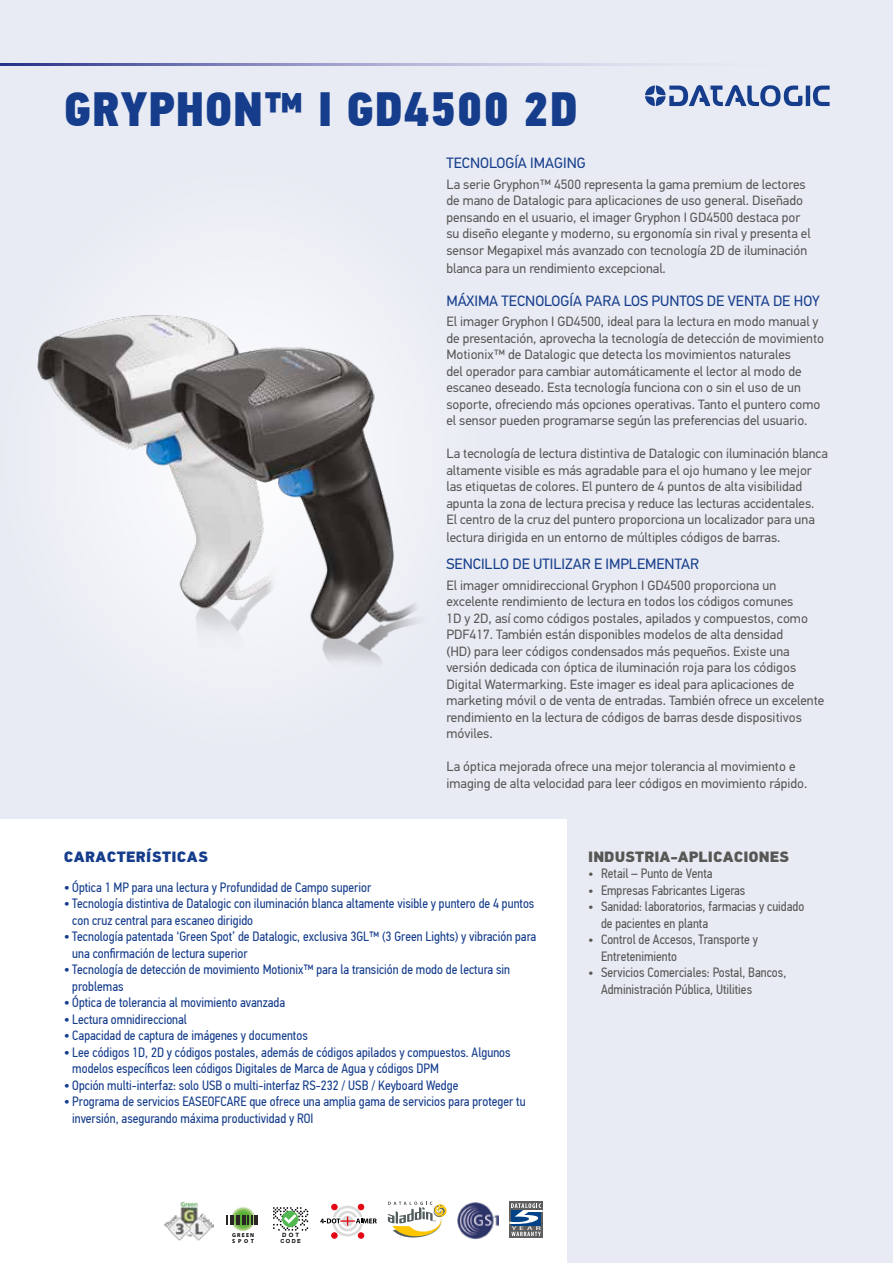
<style>
.page{position:relative;width:893px;height:1263px;background:#e8ebf3}
.page>*{position:absolute;margin:0;border:0;box-sizing:border-box;transform-origin:0 0}
.t1{font:48px "PF Din Text Cond Pro X Black";letter-spacing:.01em;color:#153d8c}
.t2{font:15px "PF Din Text Pro";color:#153d8c}
.t3{font:900 15px "PF Din Text Pro";color:#575756}
.t4{font:900 15px "PF Din Text Pro";letter-spacing:.02em;color:#153d8c}
.t5{font:13.5px/16.5px "PF Din Text Pro";color:#575756}
.t6{font:13.5px/16.5px "PF Din Text Cond Pro";color:#153d8c}
.t7{font:13.5px/16.5px "PF Din Text Cond Pro";color:#575756}
.t8{font:700 5.85px "Arial";color:#000}
.t9{font:700 5.7px/5.7px "Myriad Pro";letter-spacing:.2em;color:#000}
.t10{font:700 5.55px "Arial";color:#000}
.s1{font-size:15px}
</style>
<div class="page">
<div style="left:0;top:820px;width:567px;height:443px;background:#fff"></div>
<svg style="left:0;top:64px;width:645px;height:1px"></svg>
<img style="left:37px;top:295px;width:380px;height:368px">
<svg style="left:388px;top:1201px;width:59px;height:37px"></svg>
<img style="left:457px;top:1202px;width:41px;height:37px">
<div style="left:509px;top:1202px;width:34px;height:36px;background:#5f5e5e"></div>
<svg style="left:509px;top:1203px;width:34px;height:33px"></svg>
<svg style="left:645px;top:85px;width:185px;height:21px"></svg>
<img style="left:164px;top:1201px;width:49px;height:39px">
<svg style="left:320px;top:1204px;width:57px;height:34px"></svg>
<svg style="left:230px;top:1206px;width:25px;height:25px"></svg>
<svg style="left:227px;top:1215px;width:7px;height:10px"></svg>
<hr style="left:236px;top:1215px;width:4px;height:10px;background:#2b2523">
<svg style="left:242px;top:1215px;width:16px;height:10px"></svg>
<svg style="left:273px;top:1207px;width:35px;height:24px"></svg>
<h1 class="t1" style="left:64px;top:79px;width:516px">GRYPHON™ I GD4500 2D</h1>
<p class="t2" style="left:446px;top:154px;width:141px">TECNOLOGÍA IMAGING</p>
<p class="t5" style="left:446px;top:176px;width:366px">La serie Gryphon™ 4500 representa la gama premium de lectores de mano de Datalogic para aplicaciones de uso general. Diseñado pensando en el usuario, el imager Gryphon I GD4500 destaca por su diseño elegante y moderno, su ergonomía sin rival y presenta el sensor Megapixel más avanzado con tecnología 2D de iluminación</p>
<p class="t5" style="left:446px;top:260px;width:221px">blanca para un rendimiento excepcional.</p>
<p class="t2" style="left:446px;top:292px;width:375px">MÁXIMA TECNOLOGÍA PARA LOS PUNTOS DE VENTA DE HOY</p>
<p class="t5" style="left:446px;top:313px;width:379px">El imager Gryphon I GD4500, ideal para la lectura en modo manual y de presentación, aprovecha la tecnología de detección de movimiento Motionix™ de Datalogic que detecta los movimientos naturales<br>del operador para cambiar automáticamente el lector al modo de escaneo deseado. Esta tecnología funciona con o sin el uso de un soporte, ofreciendo más opciones operativas. Tanto el puntero como el sensor pueden programarse según las preferencias del usuario.</p>
<p class="t5" style="left:446px;top:445px;width:383px">La tecnología de lectura distintiva de Datalogic con iluminación blanca altamente visible es más agradable para el ojo humano y lee mejor las etiquetas de colores. El puntero de 4 puntos de alta visibilidad apunta la zona de lectura precisa y reduce las lecturas accidentales.<br>El centro de la cruz del puntero proporciona un localizador para una</p>
<p class="t5" style="left:446px;top:529px;width:336px">lectura dirigida en un entorno de múltiples códigos de barras.</p>
<p class="t2" style="left:446px;top:555px;width:254px">SENCILLO DE UTILIZAR E IMPLEMENTAR</p>
<p class="t5" style="left:446px;top:577px;width:379px">El imager omnidireccional Gryphon I GD4500 proporciona un excelente rendimiento de lectura en todos los códigos comunes<br>1D y 2D, así como códigos postales, apilados y compuestos, como PDF417. También están disponibles modelos de alta densidad<br>(HD) para leer códigos condensados más pequeños. Existe una versión dedicada con óptica de iluminación roja para los códigos Digital Watermarking. Este imager es ideal para aplicaciones de marketing móvil o de venta de entradas. También ofrece un excelente rendimiento en la lectura de códigos de barras desde dispositivos móviles.</p>
<p class="t5" style="left:446px;top:758px;width:362px">La óptica mejorada ofrece una mejor tolerancia al movimiento e imaging de alta velocidad para leer códigos en movimiento rápido.</p>
<p class="t4" style="left:64px;top:847px;width:146px">CARACTERÍSTICAS</p>
<p class="t6" style="left:64px;top:879px;width:309px"><span class="s1">•</span> Óptica 1 MP para una lectura y Profundidad de Campo superior</p>
<p class="t6" style="left:72px;top:895px;width:464px;text-indent:-9px"><span class="s1">•</span> Tecnología distintiva de Datalogic con iluminación blanca altamente visible y puntero de 4 puntos con cruz central para escaneo dirigido</p>
<p class="t6" style="left:72px;top:928px;width:465px;text-indent:-9px"><span class="s1">•</span> Tecnología patentada ‘Green Spot’ de Datalogic, exclusiva 3GL™ (3 Green Lights) y vibración para una confirmación de lectura superior</p>
<p class="t6" style="left:72px;top:961px;width:439px;text-indent:-9px"><span class="s1">•</span> Tecnología de detección de movimiento Motionix™ para la transición de modo de lectura sin problemas</p>
<p class="t6" style="left:64px;top:994px;width:223px"><span class="s1">•</span> Óptica de tolerancia al movimiento avanzada</p>
<p class="t6" style="left:64px;top:1011px;width:125px"><span class="s1">•</span> Lectura omnidireccional</p>
<p class="t6" style="left:64px;top:1027px;width:246px"><span class="s1">•</span> Capacidad de captura de imágenes y documentos</p>
<p class="t6" style="left:72px;top:1044px;width:440px;text-indent:-9px"><span class="s1">•</span> Lee códigos 1D, 2D y códigos postales, además de códigos apilados y compuestos. Algunos modelos específicos leen códigos Digitales de Marca de Agua y códigos DPM</p>
<p class="t6" style="left:64px;top:1077px;width:396px"><span class="s1">•</span> Opción multi-interfaz: solo USB o multi-interfaz RS-232 / USB / Keyboard Wedge</p>
<p class="t6" style="left:72px;top:1093px;width:455px;text-indent:-9px"><span class="s1">•</span> Programa de servicios EASEOFCARE que ofrece una amplia gama de servicios para proteger tu inversión, asegurando máxima productividad y ROI</p>
<p class="t9" style="left:232px;top:1232px;width:23px">GREEN<br>SPOT</p>
<p class="t8" style="left:282px;top:1231px;width:19px">DOT</p>
<p class="t10" style="left:280px;top:1237px;width:22px">CODE</p>
<p class="t3" style="left:588px;top:847px;width:203px">INDUSTRIA-APLICACIONES</p>
<p class="t7" style="left:588px;top:865px;width:126px">• Retail – Punto de Venta</p>
<p class="t7" style="left:588px;top:882px;width:159px">• Empresas Fabricantes Ligeras</p>
<p class="t7" style="left:601px;top:898px;width:205px;text-indent:-13px">• Sanidad: laboratorios, farmacias y cuidado de pacientes en planta</p>
<p class="t7" style="left:601px;top:931px;width:158px;text-indent:-13px">• Control de Accesos, Transporte y<br>Entretenimiento</p>
<p class="t7" style="left:601px;top:964px;width:187px;text-indent:-13px">• Servicios Comerciales: Postal, Bancos,<br>Administración Pública, Utilities</p>
</div>
